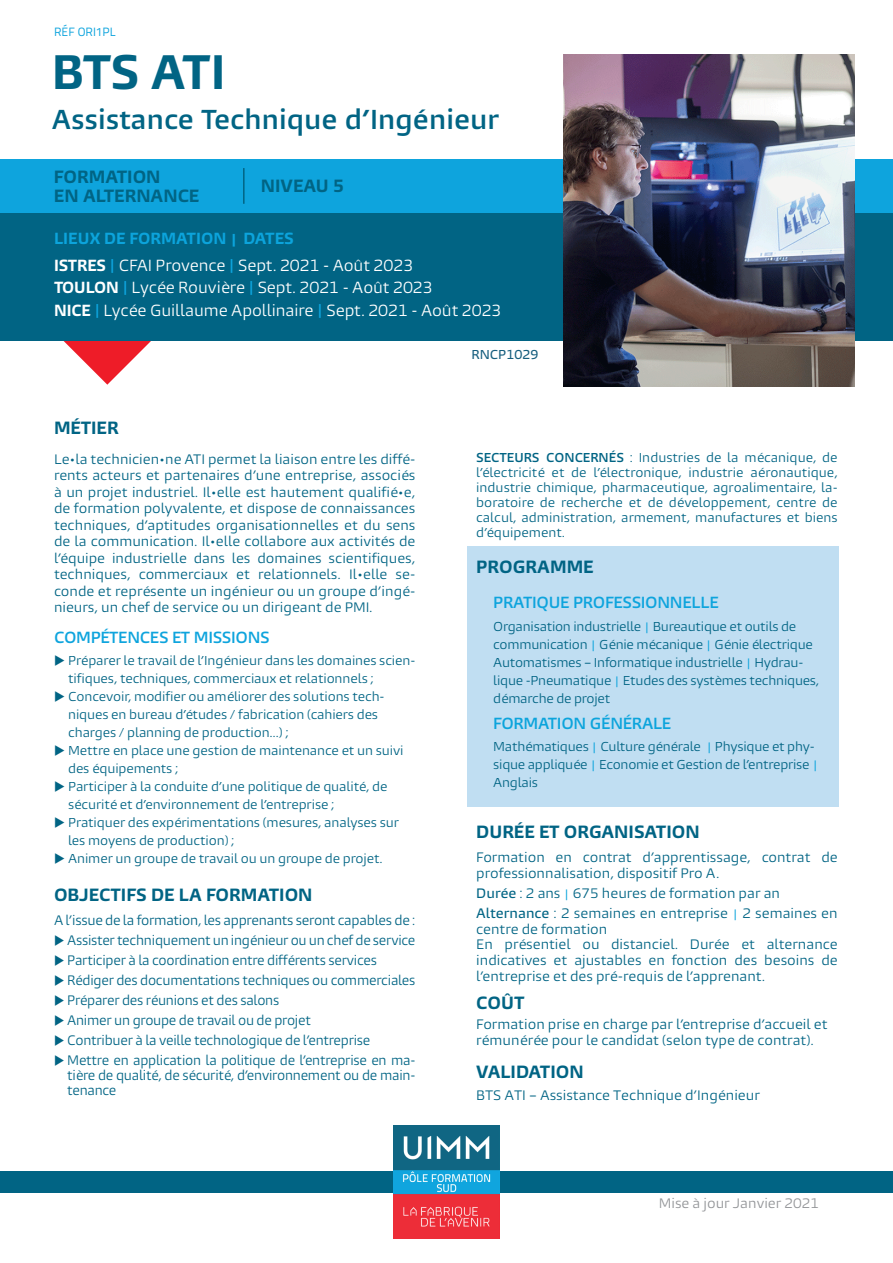
<style>
.page{position:relative;width:893px;height:1263px;background:#fff}
.page>*{position:absolute;margin:0;border:0;box-sizing:border-box;transform-origin:0 0}
.t1{font:700 45px "Burlingame Pro";letter-spacing:-.02em;color:#016484}
.t2{font:600 25.5px "Burlingame Pro";color:#016484}
.t3{font:700 16.5px/19.5px "Burlingame Pro";color:#016484}
.t4{font:15px/26.7px "Burlingame Pro";letter-spacing:-.005em;color:#fff}
.t5{font:600 15px "Burlingame Pro";letter-spacing:-.02em;color:#0ea4dd}
.t6{font:600 15px "Burlingame Pro";letter-spacing:-.02em;color:#0ca4dc}
.t7{font:12.75px/16.5px "Burlingame Pro";letter-spacing:-.01em;color:#016484}
.t8{font:12.75px/15px "Burlingame Pro";letter-spacing:-.01em;color:#016484;text-align:justify;scale:.95 1}
.t9{font:12.75px "Burlingame Pro";letter-spacing:-.01em;color:#016484;scale:.96 1}
.t10{font:12.75px "Burlingame Pro";color:#939598}
.t11{font:12px/18px "Burlingame Pro";letter-spacing:-.01em;color:#016484}
.t12{font:12px "Titillium Text 22 L";color:#0ea4dd}
.t13{font:500 12px "Burlingame Pro";color:#165e7e}
.s1{font-weight:700;color:#0ca4dc}
.s2{font-family:"Franklin Gothic";font-weight:600;color:#0ca4dc}
.s3{font-weight:700}
.s4{font-family:"Bernard";font-stretch:condensed;color:#0ea4dd}
.s5{font-weight:600}
.s6{font-family:"Franklin Gothic";font-size:12.75px;color:#0ca4dc}
.s7{font-weight:500}
.s8{font-family:"Franklin Gothic";color:#0ca4dc}
</style>
<div class="page">
<svg style="left:61px;top:340px;width:93px;height:45px"></svg>
<div style="left:0;top:1171px;width:893px;height:22px;background:#016484"></div>
<div style="left:468px;top:546px;width:371px;height:260px;background:#c0def2"></div>
<div style="left:0;top:210px;width:893px;height:130px;background:#016484"></div>
<img style="left:394px;top:1126px;width:105px;height:112px">
<div style="left:0;top:159px;width:893px;height:54px;background:#0ea4dd"></div>
<hr style="left:243px;top:168px;width:2px;height:36px;background:#016484">
<img style="left:563px;top:55px;width:291px;height:332px">
<p class="t12" style="left:54px;top:23px;width:63px">RÉF ORI1PL</p>
<h1 class="t1" style="left:52px;top:44px;width:175px">BTS ATI</h1>
<h2 class="t2" style="left:52px;top:103px;width:449px">Assistance Technique d’Ingénieur</h2>
<h3 class="t3" style="left:54px;top:167px;width:147px">FORMATION<br>EN ALTERNANCE</h3>
<h3 class="t3" style="left:261px;top:176px;width:85px">NIVEAU 5</h3>
<p class="t4" style="left:54px;top:225px;width:361px"><span class="s1">LIEUX DE FORMATION</span> <span class="s2">|</span> <span class="s1">DATES<br></span><span class="s3">ISTRES</span> <span class="s4">|</span> CFAI Provence <span class="s4">|</span> Sept. 2021 - Août 2023</p>
<p class="t4" style="left:54px;top:277px;width:449px;line-height:22.5px"><span class="s3">TOULON</span> <span class="s4">|</span> Lycée Rouvière <span class="s4">|</span> Sept. 2021 - Août 2023<br><span class="s3">NICE</span> <span class="s4">|</span> Lycée Guillaume Apollinaire <span class="s4">|</span> Sept. 2021 - Août 2023</p>
<h3 class="t3" style="left:54px;top:419px;width:66px">MÉTIER</h3>
<p class="t7" style="left:54px;top:451px;width:363px;text-align:justify">Le•la technicien•ne ATI permet la liaison entre les diffé&shy;rents acteurs et partenaires d’une entreprise, associés à un projet industriel. Il•elle est hautement qualifié•e, de formation polyvalente, et dispose de connaissances techniques, d’aptitudes organisationnelles et du sens de la communication. Il•elle collabore aux activités de l’équipe industrielle dans les domaines scientifiques, techniques, commerciaux et relationnels. Il•elle se&shy;conde et représente un ingénieur ou un groupe d’ingé&shy;nieurs, un chef de service ou un dirigeant de PMI.</p>
<p class="t5" style="left:54px;top:628px;width:217px">COMPÉTENCES ET MISSIONS</p>
<p class="t11" style="left:68px;top:652px;width:349px;text-indent:-14px">◆ Préparer le travail de l’Ingénieur dans les domaines scien&shy;tifiques, techniques, commerciaux et relationnels ;</p>
<p class="t11" style="left:68px;top:688px;width:318px;text-indent:-14px">◆ Concevoir, modifier ou améliorer des solutions tech&shy;niques en bureau d’études / fabrication (cahiers des charges / planning de production…) ;</p>
<p class="t11" style="left:68px;top:742px;width:337px;text-indent:-14px">◆ Mettre en place une gestion de maintenance et un suivi des équipements ;</p>
<p class="t11" style="left:68px;top:778px;width:321px;text-indent:-14px">◆ Participer à la conduite d’une politique de qualité, de sécurité et d’environnement de l’entreprise ;</p>
<p class="t11" style="left:68px;top:814px;width:332px;text-indent:-14px">◆ Pratiquer des expérimentations (mesures, analyses sur les moyens de production) ;</p>
<p class="t11" style="left:54px;top:850px;width:330px">◆ Animer un groupe de travail ou un groupe de projet.</p>
<h3 class="t3" style="left:54px;top:885px;width:260px">OBJECTIFS DE LA FORMATION</h3>
<p class="t9" style="left:54px;top:912px;width:378px">A l’issue de la formation, les apprenants seront capables de :</p>
<p class="t8" style="left:54px;top:933px;width:382px">◆ Assister techniquement un ingénieur ou un chef de service</p>
<p class="t8" style="left:54px;top:953px;width:341px">◆ Participer à la coordination entre différents services</p>
<p class="t8" style="left:54px;top:973px;width:382px">◆ Rédiger des documentations techniques ou commerciales</p>
<p class="t8" style="left:54px;top:993px;width:239px">◆ Préparer des réunions et des salons</p>
<p class="t8" style="left:54px;top:1013px;width:272px">◆ Animer un groupe de travail ou de projet</p>
<p class="t8" style="left:54px;top:1033px;width:335px">◆ Contribuer à la veille technologique de l’entreprise</p>
<p class="t8" style="left:67px;top:1053px;width:368px;text-indent:-13px">◆ Mettre en application la politique de l’entreprise en ma&shy;tière de qualité, de sécurité, d’environnement ou de main&shy;tenance</p>
<p class="t13" style="left:472px;top:347px;width:68px">RNCP1029</p>
<p class="t11" style="left:476px;top:450px;width:363px;line-height:15px;text-align:justify"><span class="s5">SECTEURS CONCERNÉS</span> : Industries de la mécanique, de l’électricité et de l’électronique, industrie aéronautique, industrie chimique, pharmaceutique, agroalimentaire, la&shy;boratoire de recherche et de développement, centre de calcul, administration, armement, manufactures et biens d’équipement.</p>
<h3 class="t3" style="left:476px;top:557px;width:119px">PROGRAMME</h3>
<p class="t5" style="left:493px;top:593px;width:227px">PRATIQUE PROFESSIONNELLE</p>
<p class="t11" style="left:493px;top:617px;width:327px">Organisation industrielle <span class="s6">|</span> Bureautique et outils de communication <span class="s6">|</span> Génie mécanique <span class="s6">|</span> Génie électrique Automatismes – Informatique industrielle <span class="s6">|</span> Hydrau&shy;lique -Pneumatique <span class="s6">|</span> Etudes des systèmes techniques, démarche de projet</p>
<p class="t6" style="left:493px;top:714px;width:180px">FORMATION GÉNÉRALE</p>
<p class="t11" style="left:493px;top:738px;width:327px">Mathématiques <span class="s6">|</span> Culture générale <span class="s6">|</span> Physique et phy&shy;sique appliquée <span class="s6">|</span> Economie et Gestion de l’entreprise <span class="s6">|<br></span>Anglais</p>
<h3 class="t3" style="left:476px;top:822px;width:225px">DURÉE ET ORGANISATION</h3>
<p class="t7" style="left:476px;top:850px;width:363px;line-height:15.8px">Formation en contrat d’apprentissage, contrat de professionnalisation, dispositif Pro A.</p>
<p class="t7" style="left:476px;top:883px;width:363px;line-height:20px"><span class="s7">Durée</span> : 2 ans <span class="s8">|</span> 675 heures de formation par an<br><span class="s7">Alternance</span> : 2 semaines en entreprise <span class="s8">|</span> 2 semaines en</p>
<p class="t7" style="left:476px;top:921px;width:363px;line-height:15.8px">centre de formation<br>En présentiel ou distanciel. Durée et alternance indicatives et ajustables en fonction des besoins de l’entreprise et des pré-requis de l’apprenant.</p>
<h3 class="t3" style="left:476px;top:993px;width:50px">COÛT</h3>
<p class="t7" style="left:476px;top:1017px;width:353px;line-height:15.8px">Formation prise en charge par l’entreprise d’accueil et rémunérée pour le candidat (selon type de contrat).</p>
<h3 class="t3" style="left:476px;top:1062px;width:109px">VALIDATION</h3>
<p class="t7" style="left:476px;top:1087px;width:285px">BTS ATI – Assistance Technique d’Ingénieur</p>
<p class="t10" style="left:659px;top:1195px;width:162px">Mise à jour Janvier 2021</p>
</div>
